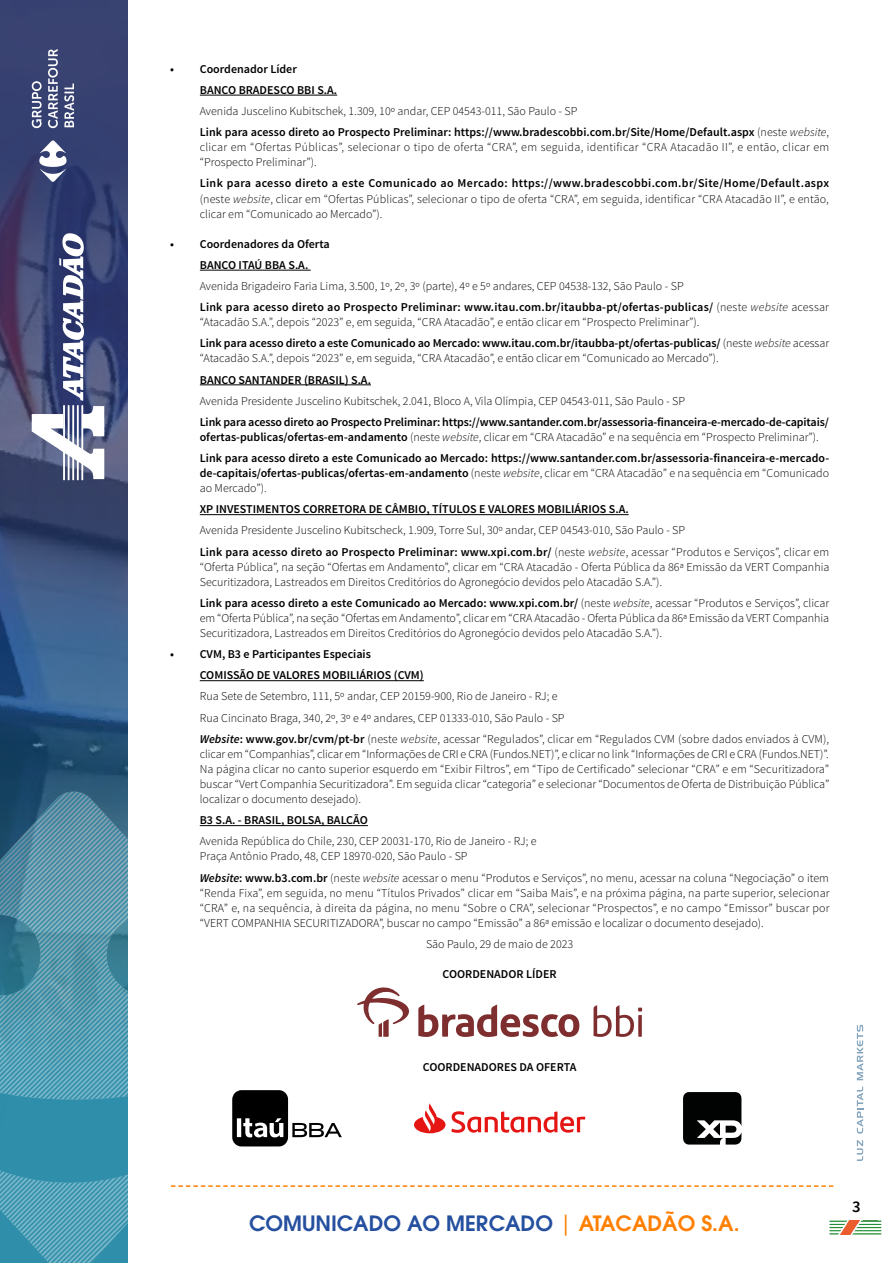
<style>
.page{position:relative;width:893px;height:1263px;background:#fff}
.page>*{position:absolute;margin:0;border:0;box-sizing:border-box;transform-origin:0 0}
.t1{font:600 21px "ITC Avant Garde Pro";color:#254f9f}
.t2{font:300 12px/15.1px "Source Sans Pro";color:#000}
.t3{font:600 12px/21.1px "Source Sans Pro";color:#000}
.t4{font:300 12px/15.1px "Source Sans Pro";letter-spacing:.025em;color:#000}
.s1{font-weight:300}
.s2{font-weight:300;font-style:italic}
.s3{font-weight:600}
.s4{font-style:italic}
.s5{font-weight:600;font-style:italic}
.s6{font-weight:400;color:#ff7f00}
.s7{color:#ff7f00}
</style>
<div class="page">
<svg style="left:171px;top:1185px;width:662px;height:2px"></svg>
<svg style="left:829px;top:1221px;width:53px;height:14px"></svg>
<img style="left:0;top:0;width:128px;height:792px">
<svg style="left:0;top:792px;width:128px;height:471px;background:#4c93aa"></svg>
<hr style="left:68px;top:405px;width:2px;height:75px;background:#fff">
<hr style="left:72px;top:405px;width:2px;height:75px;background:#fff">
<hr style="left:77px;top:405px;width:2px;height:75px;background:#fff">
<hr style="left:81px;top:405px;width:2px;height:75px;background:#fff">
<hr style="left:63px;top:405px;width:2px;height:75px;background:#fff">
<svg style="left:32px;top:233px;width:72px;height:246px"></svg>
<svg style="left:64px;top:83px;width:10px;height:44px"></svg>
<svg style="left:48px;top:49px;width:10px;height:79px"></svg>
<svg style="left:32px;top:81px;width:10px;height:47px"></svg>
<svg style="left:39px;top:140px;width:28px;height:42px"></svg>
<hr style="left:200px;top:95px;width:137px;height:1px;background:#000">
<hr style="left:200px;top:270px;width:111px;height:1px;background:#000">
<hr style="left:200px;top:384px;width:171px;height:1px;background:#000">
<hr style="left:200px;top:514px;width:429px;height:1px;background:#000">
<hr style="left:200px;top:680px;width:224px;height:1px;background:#000">
<hr style="left:200px;top:825px;width:168px;height:1px;background:#000">
<svg style="left:418px;top:1004px;width:161px;height:33px"></svg>
<svg style="left:357px;top:987px;width:52px;height:50px"></svg>
<svg style="left:594px;top:1005px;width:48px;height:32px"></svg>
<svg style="left:232px;top:1090px;width:110px;height:56px"></svg>
<svg style="left:414px;top:1103px;width:171px;height:30px"></svg>
<svg style="left:683px;top:1092px;width:58px;height:52px"></svg>
<svg style="left:857px;top:1140px;width:6px;height:21px"></svg>
<svg style="left:857px;top:1086px;width:6px;height:47px"></svg>
<svg style="left:857px;top:1025px;width:6px;height:55px"></svg>
<p class="t3" style="left:200px;top:59px;width:139px;text-indent:-30px">• Coordenador Líder<br>BANCO BRADESCO BBI S.A.</p>
<p class="t3" style="left:200px;top:101px;width:631px"><span class="s1">Avenida Juscelino Kubitschek, 1.309, 10º andar, CEP 04543-011, São Paulo - SP<br></span>Link para acesso direto ao Prospecto Preliminar: https://www.bradescobbi.com.br/Site/Home/Default.aspx <span class="s1">(neste</span> <span class="s2">website</span><span class="s1">,</span></p>
<p class="t4" style="left:200px;top:140px;width:631px">clicar em “Ofertas Públicas”, selecionar o tipo de oferta “CRA”, em seguida, identificar “CRA Atacadão II”, e então, clicar em “Prospecto Preliminar”).</p>
<p class="t2" style="left:200px;top:176px;width:631px;text-align:justify"><span class="s3">Link para acesso direto a este Comunicado ao Mercado: https://www.bradescobbi.com.br/Site/Home/Default.aspx </span>(neste <span class="s4">website</span>, clicar em “Ofertas Públicas”, selecionar o tipo de oferta “CRA”, em seguida, identificar “CRA Atacadão II”, e então, clicar em “Comunicado ao Mercado”).</p>
<p class="t3" style="left:200px;top:234px;width:131px;text-indent:-30px">• Coordenadores da Oferta<br>BANCO ITAÚ BBA S.A.</p>
<p class="t2" style="left:200px;top:275px;width:631px;line-height:21.1px">Avenida Brigadeiro Faria Lima, 3.500, 1º, 2º, 3º (parte), 4º e 5º andares, CEP 04538-132, São Paulo - SP<br><span class="s3">Link para acesso direto ao Prospecto Preliminar: www.itau.com.br/itaubba-pt/ofertas-publicas/</span> (neste <span class="s4">website</span> acessar</p>
<p class="t2" style="left:200px;top:312px;width:631px;line-height:21.1px">“Atacadão S.A.”, depois “2023” e, em seguida, “CRA Atacadão”, e então clicar em “Prospecto Preliminar”).<br><span class="s3">Link para acesso direto a este Comunicado ao Mercado: www.itau.com.br/itaubba-pt/ofertas-publicas/</span> (neste <span class="s4">website</span> acessar</p>
<p class="t2" style="left:200px;top:351px;width:521px">“Atacadão S.A.”, depois “2023” e, em seguida, “CRA Atacadão”, e então clicar em “Comunicado ao Mercado”).</p>
<p class="t3" style="left:200px;top:369px;width:173px">BANCO SANTANDER (BRASIL) S.A.</p>
<p class="t2" style="left:200px;top:393px;width:487px">Avenida Presidente Juscelino Kubitschek, 2.041, Bloco A, Vila Olímpia, CEP 04543-011, São Paulo - SP</p>
<p class="t3" style="left:200px;top:414px;width:631px;line-height:15.1px">Link para acesso direto ao Prospecto Preliminar: https://www.santander.com.br/assessoria-financeira-e-mercado-de-capitais/ ofertas-publicas/ofertas-em-andamento <span class="s1">(neste</span> <span class="s2">website</span><span class="s1">, clicar em “CRA Atacadão” e na sequência em “Prospecto Preliminar”).</span></p>
<p class="t3" style="left:200px;top:451px;width:631px;line-height:15.1px;text-align:justify">Link para acesso direto a este Comunicado ao Mercado: https://www.santander.com.br/assessoria-financeira-e-mercado&shy;de-capitais/ofertas-publicas/ofertas-em-andamento <span class="s1">(neste</span> <span class="s2">website</span><span class="s1">, clicar em “CRA Atacadão” e na sequência em “Comunicado ao Mercado”).</span></p>
<p class="t3" style="left:200px;top:499px;width:430px">XP INVESTIMENTOS CORRETORA DE CÂMBIO, TÍTULOS E VALORES MOBILIÁRIOS S.A.</p>
<p class="t2" style="left:200px;top:520px;width:631px;line-height:21.1px">Avenida Presidente Juscelino Kubitscheck, 1.909, Torre Sul, 30º andar, CEP 04543-010, São Paulo - SP<br><span class="s3">Link para acesso direto ao Prospecto Preliminar: www.xpi.com.br/</span> (neste <span class="s4">website</span>, acessar “Produtos e Serviços”, clicar em</p>
<p class="t2" style="left:200px;top:559px;width:631px">“Oferta Pública”, na seção “Ofertas em Andamento”, clicar em “CRA Atacadão - Oferta Pública da 86ª Emissão da VERT Companhia<br>Securitizadora, Lastreados em Direitos Creditórios do Agronegócio devidos pelo Atacadão S.A.”).</p>
<p class="t2" style="left:200px;top:595px;width:631px;text-align:justify"><span class="s3">Link para acesso direto a este Comunicado ao Mercado: www.xpi.com.br/</span> (neste <span class="s4">website</span>, acessar “Produtos e Serviços”, clicar em “Oferta Pública”, na seção “Ofertas em Andamento”, clicar em “CRA Atacadão - Oferta Pública da 86ª Emissão da VERT Companhia Securitizadora, Lastreados em Direitos Creditórios do Agronegócio devidos pelo Atacadão S.A.”).</p>
<p class="t3" style="left:200px;top:644px;width:226px;text-indent:-30px">• CVM, B3 e Participantes Especiais<br>COMISSÃO DE VALORES MOBILIÁRIOS (CVM)</p>
<p class="t2" style="left:200px;top:686px;width:631px;line-height:21.1px">Rua Sete de Setembro, 111, 5º andar, CEP 20159-900, Rio de Janeiro - RJ; e<br>Rua Cincinato Braga, 340, 2º, 3º e 4º andares, CEP 01333-010, São Paulo - SP<br><span class="s5">Website</span><span class="s3">: www.gov.br/cvm/pt-br</span> (neste <span class="s4">website</span>, acessar “Regulados”, clicar em “Regulados CVM (sobre dados enviados à CVM),</p>
<p class="t2" style="left:200px;top:746px;width:631px;text-align:justify">clicar em “Companhias”, clicar em “Informações de CRI e CRA (Fundos.NET)”, e clicar no link “Informações de CRI e CRA (Fundos.NET)”.<br>Na página clicar no canto superior esquerdo em “Exibir Filtros”, em “Tipo de Certificado” selecionar “CRA” e em “Securitizadora” buscar “Vert Companhia Securitizadora”. Em seguida clicar “categoria” e selecionar “Documentos de Oferta de Distribuição Pública” localizar o documento desejado).</p>
<p class="t3" style="left:200px;top:810px;width:170px">B3 S.A. - BRASIL, BOLSA, BALCÃO</p>
<p class="t2" style="left:200px;top:834px;width:338px">Avenida República do Chile, 230, CEP 20031-170, Rio de Janeiro - RJ; e<br>Praça Antônio Prado, 48, CEP 18970-020, São Paulo - SP</p>
<p class="t2" style="left:200px;top:870px;width:631px;text-align:justify"><span class="s5">Website</span><span class="s3">: www.b3.com.br</span> (neste <span class="s4">website</span> acessar o menu “Produtos e Serviços”, no menu, acessar na coluna “Negociação” o item “Renda Fixa”, em seguida, no menu “Títulos Privados” clicar em “Saiba Mais”, e na próxima página, na parte superior, selecionar “CRA” e, na sequência, à direita da página, no menu “Sobre o CRA”, selecionar “Prospectos”, e no campo “Emissor” buscar por “VERT COMPANHIA SECURITIZADORA”, buscar no campo “Emissão” a 86ª emissão e localizar o documento desejado).</p>
<p class="t2" style="left:426px;top:936px;width:149px">São Paulo, 29 de maio de 2023</p>
<p class="t3" style="left:443px;top:964px;width:116px">COORDENADOR LÍDER</p>
<p class="t3" style="left:423px;top:1057px;width:155px">COORDENADORES DA OFERTA</p>
<h1 class="t1" style="left:249px;top:1209px;width:492px">COMUNICADO AO MERCADO <span class="s6">|</span> <span class="s7">ATACADÃO S.A.</span></h1>
</div>
